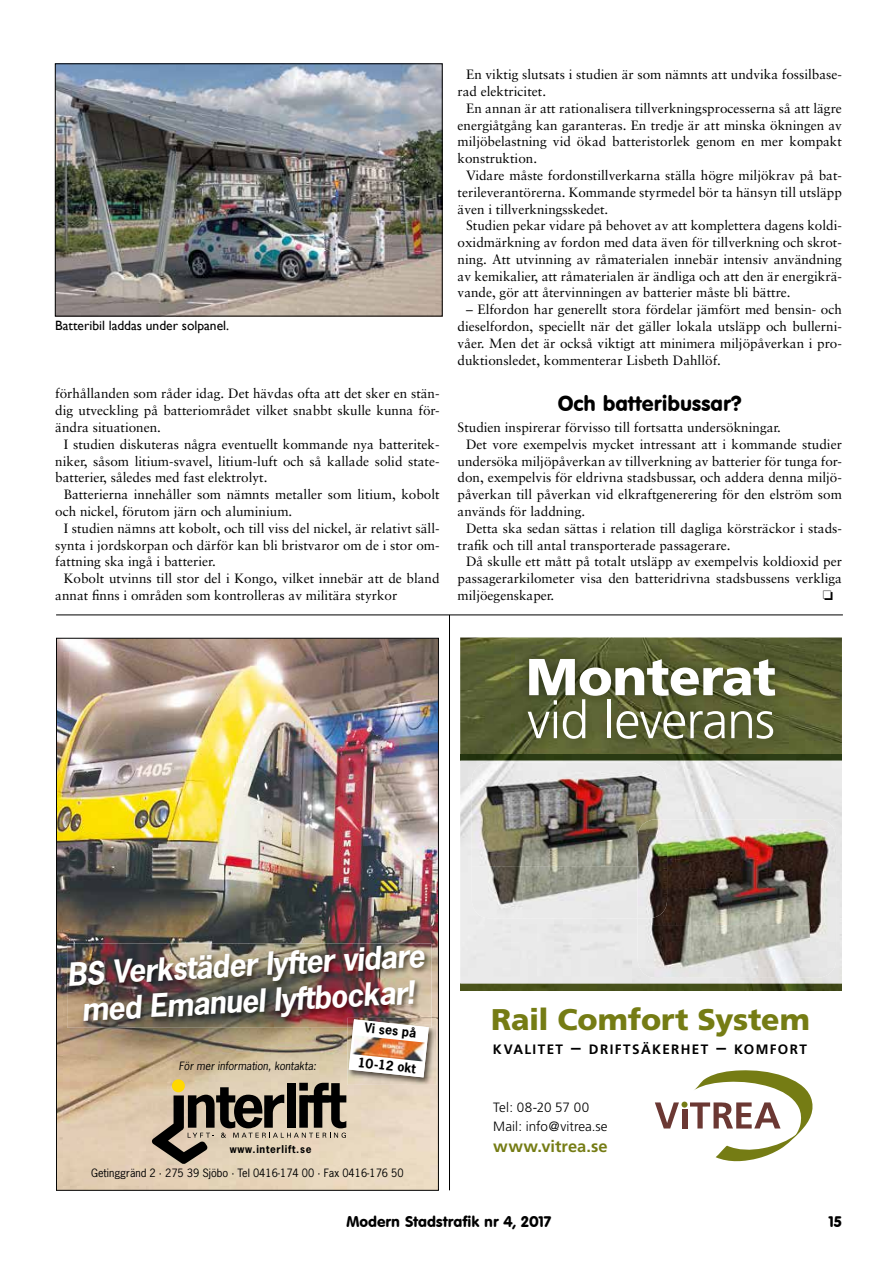
<style>
.page{position:relative;width:893px;height:1263px;background:#fff}
.page>*{position:absolute;margin:0;border:0;box-sizing:border-box;transform-origin:0 0}
.t1{font:300 51.9px "Frutiger";letter-spacing:-.02em;color:#fff}
.t2{font:900 51.9px "Frutiger";letter-spacing:-.01em;color:#fff}
.t3{font:italic 700 30px/36px "News Gothic";color:#fff;text-align:center}
.t4{font:900 30px "Frutiger";letter-spacing:-.005em;color:#757c14}
.t5{font:21px "VAG Rounded BT";color:#000}
.t6{font:700 16.5px "Frutiger";color:#757c14}
.t7{font:15px "VAG Rounded BT";color:#000}
.t8{font:700 13.65px "Frutiger";letter-spacing:.1em;color:#000}
.t9{font:13.5px/16.8px "Sabon";color:#000;text-align:justify}
.t10{font:300 13.5px/19.5px "Frutiger";color:#000}
.t11{font:13.5px "Gill Sans";color:#000}
.t12{font:700 12.45px "News Gothic";color:#000}
.t13{font:10.8px "News Gothic";color:#000}
.t14{font:italic 10.8px "News Gothic";color:#000}
.t15{font:700 10.2px "News Gothic";letter-spacing:.07em;color:#000}
.s1{font-size:19.5px}
</style>
<div class="page">
<img style="left:57px;top:66px;width:383px;height:248px">
<svg style="left:655px;top:1070px;width:158px;height:92px"></svg>
<img style="left:460px;top:637px;width:382px;height:353px">
<img style="left:460px;top:984px;width:382px;height:1px">
<img style="left:460px;top:760px;width:382px;height:1px">
<img style="left:515px;top:645px;width:274px;height:107px">
<img style="left:472px;top:762px;width:16px;height:13px">
<img style="left:472px;top:866px;width:165px;height:52px">
<img style="left:637px;top:820px;width:199px;height:158px">
<img style="left:637px;top:820px;width:30px;height:98px">
<img style="left:58px;top:640px;width:379px;height:549px">
<svg style="left:152px;top:1083px;width:194px;height:81px;background:#988d7b"></svg>
<div style="left:172px;top:1079px;width:13px;height:13px;background:#ffd800;border-radius:50%"></div>
<img style="left:67px;top:943px;width:364px;height:85px">
<img style="left:347px;top:1018px;width:89px;height:67px">
<img style="left:347px;top:1018px;width:84px;height:10px">
<svg style="left:349px;top:1019px;width:80px;height:58px"></svg>
<img style="left:353px;top:1035px;width:71px;height:26px">
<hr style="left:56px;top:614px;width:787px;height:1px;background:#000">
<hr style="left:449px;top:615px;width:1px;height:575px;background:#000">
<p class="t11" style="left:55px;top:317px;width:175px">Batteribil laddas under solpanel.</p>
<p class="t9" style="left:55px;top:385px;width:386px">förhållanden som råder idag. Det hävdas ofta att det sker en stän&shy;dig utveckling på batteriområdet vilket snabbt skulle kunna för&shy;ändra situationen.</p>
<p class="t9" style="left:55px;top:436px;width:386px;text-indent:9px">I studien diskuteras några eventuellt kommande nya batteritek&shy;niker, såsom litium-svavel, litium-luft och så kallade solid state&shy;batterier, således med fast elektrolyt.</p>
<p class="t9" style="left:55px;top:486px;width:386px;text-indent:9px">Batterierna innehåller som nämnts metaller som litium, kobolt och nickel, förutom järn och aluminium.</p>
<p class="t9" style="left:55px;top:520px;width:386px;text-indent:9px">I studien nämns att kobolt, och till viss del nickel, är relativt säll&shy;synta i jordskorpan och därför kan bli bristvaror om de i stor om&shy;fattning ska ingå i batterier.</p>
<p class="t9" style="left:55px;top:570px;width:386px;text-indent:9px">Kobolt utvinns till stor del i Kongo, vilket innebär att de bland annat finns i områden som kontrolleras av militära styrkor</p>
<p class="t9" style="left:458px;top:66px;width:386px;text-indent:9px">En viktig slutsats i studien är som nämnts att undvika fossilbase&shy;rad elektricitet.</p>
<p class="t9" style="left:458px;top:99px;width:386px;text-indent:9px">En annan är att rationalisera tillverkningsprocesserna så att lägre energiåtgång kan garanteras. En tredje är att minska ökningen av miljöbelastning vid ökad batteristorlek genom en mer kompakt konstruktion.</p>
<p class="t9" style="left:458px;top:167px;width:386px;text-indent:9px">Vidare måste fordonstillverkarna ställa högre miljökrav på bat&shy;terileverantörerna. Kommande styrmedel bör ta hänsyn till utsläpp även i tillverkningsskedet.</p>
<p class="t9" style="left:458px;top:217px;width:386px;text-indent:9px">Studien pekar vidare på behovet av att komplettera dagens koldi&shy;oxidmärkning av fordon med data även för tillverkning och skrot&shy;ning. Att utvinning av råmaterialen innebär intensiv användning av kemikalier, att råmaterialen är ändliga och att den är energikrä&shy;vande, gör att återvinningen av batterier måste bli bättre.</p>
<p class="t9" style="left:458px;top:301px;width:386px;text-indent:9px">– Elfordon har generellt stora fördelar jämfört med bensin- och dieselfordon, speciellt när det gäller lokala utsläpp och bullerni&shy;våer. Men det är också viktigt att minimera miljöpåverkan i pro&shy;duktionsledet, kommenterar Lisbeth Dahllöf.</p>
<h3 class="t5" style="left:558px;top:390px;width:186px">Och batteribussar?</h3>
<p class="t9" style="left:458px;top:419px;width:325px">Studien inspirerar förvisso till fortsatta undersökningar.</p>
<p class="t9" style="left:466px;top:436px;width:377px">Det vore exempelvis mycket intressant att i kommande studier</p>
<p class="t9" style="left:458px;top:452px;width:386px">undersöka miljöpåverkan av tillverkning av batterier för tunga for-</p>
<p class="t9" style="left:458px;top:469px;width:386px">don, exempelvis för eldrivna stadsbussar, och addera denna miljö-</p>
<p class="t9" style="left:458px;top:486px;width:386px">påverkan till påverkan vid elkraftgenerering för den elström som</p>
<p class="t9" style="left:458px;top:503px;width:129px">används för laddning.</p>
<p class="t9" style="left:466px;top:520px;width:377px">Detta ska sedan sättas i relation till dagliga körsträckor i stads-</p>
<p class="t9" style="left:458px;top:536px;width:275px">trafik och till antal transporterade passagerare.</p>
<p class="t9" style="left:466px;top:553px;width:377px">Då skulle ett mått på totalt utsläpp av exempelvis koldioxid per</p>
<p class="t9" style="left:458px;top:570px;width:386px">passagerarkilometer visa den batteridrivna stadsbussens verkliga</p>
<p class="t9" style="left:458px;top:587px;width:98px">miljöegenskaper.</p>
<h1 class="t2" style="left:526px;top:646px;width:251px">Monterat</h1>
<h1 class="t1" style="left:527px;top:691px;width:249px">vid leverans</h1>
<h2 class="t3" style="left:66px;top:956px;width:359px;rotate:-3deg">BS Verkstäder lyfter vidare med Emanuel lyftbockar!</h2>
<p class="t12" style="left:365px;top:1019px;width:54px;rotate:6deg">Vi ses på</p>
<p class="t12" style="left:359px;top:1054px;width:60px;rotate:6deg">10-12 okt</p>
<p class="t14" style="left:179px;top:1059px;width:139px">För mer information, kontakta:</p>
<p class="t15" style="left:230px;top:1143px;width:83px">www.interlift.se</p>
<p class="t13" style="left:91px;top:1166px;width:314px">Getinggränd 2 · 275 39 Sjöbo · Tel 0416-174 00 · Fax 0416-176 50</p>
<h2 class="t4" style="left:491px;top:1001px;width:320px">Rail Comfort System</h2>
<p class="t8" style="left:493px;top:1041px;width:316px">KVALITET <span class="s1">–</span> DRIFTSÄKERHET <span class="s1">–</span> KOMFORT</p>
<p class="t10" style="left:493px;top:1097px;width:116px">Tel: 08-20 57 00<br>Mail: info@vitrea.se</p>
<p class="t6" style="left:493px;top:1137px;width:116px">www.vitrea.se</p>
<p class="t7" style="left:346px;top:1212px;width:206px">Modern Stadstrafik nr 4, 2017</p>
<p class="t7" style="left:829px;top:1212px;width:15px">15</p>
</div>
